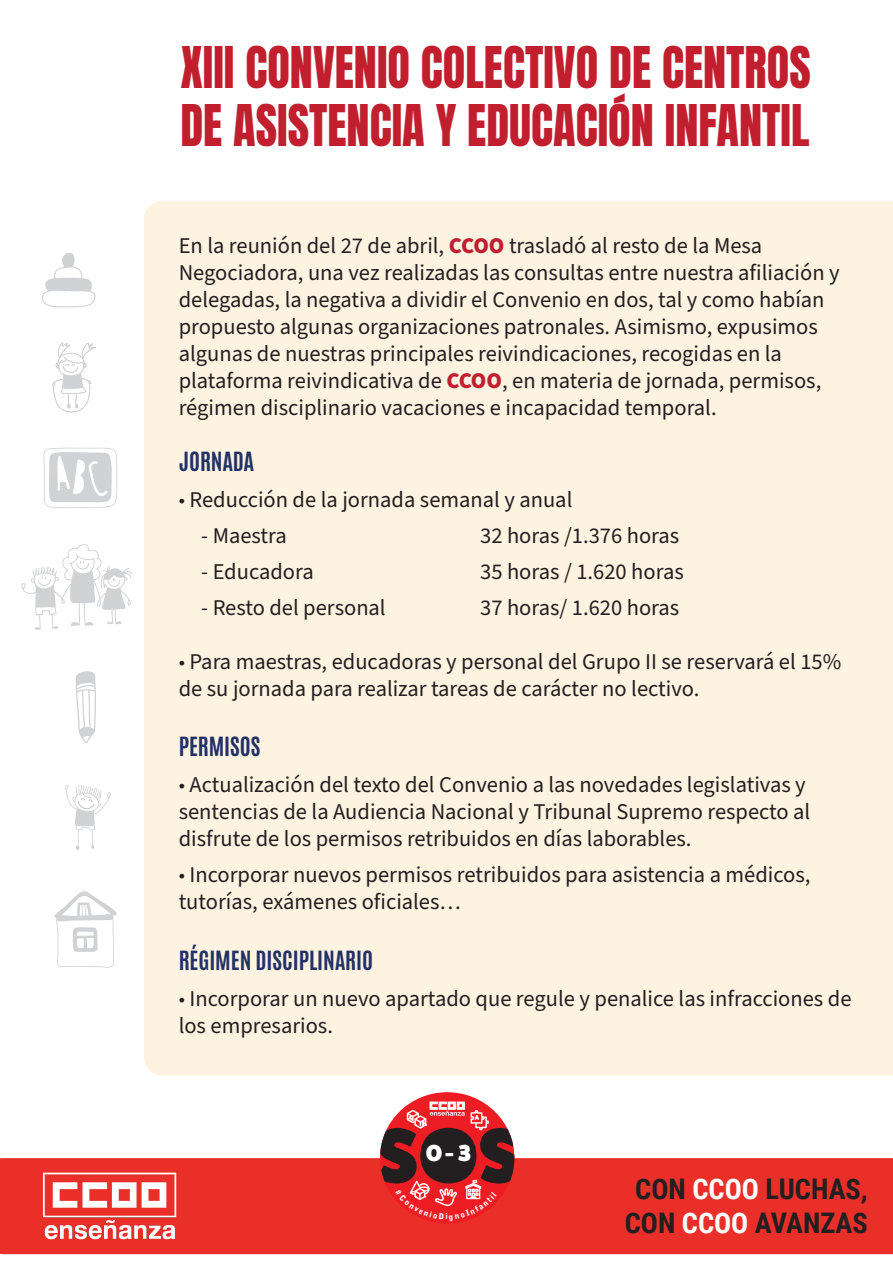
<style>
.page{position:relative;width:893px;height:1263px;background:#fff}
.page>*{position:absolute;margin:0;border:0;box-sizing:border-box;transform-origin:0 0}
.t1{font:800 77.25px "Fat Frank";color:#231f20}
.t2{font:48px/58.5px "Anton";color:#c11f2e}
.t3{font:700 28.35px/34px "Roboto Condensed";color:#231f20;text-align:center}
.t4{font:800 23.1px "Fat Frank";color:#fff}
.t5{font:22.5px/27px "Source Sans Pro";color:#231f20}
.t6{font:700 22.5px "Antonio";color:#223267}
.s1{font-weight:900;color:#c11f2f}
.s2{font-family:"Myriad Pro"}
.s3{color:#fff}
</style>
<div class="page">
<div style="left:0;top:1158px;width:893px;height:96px;background:#ea2f29"></div>
<div style="left:144px;top:201px;width:749px;height:875px;background:#fef2e1"></div>
<img style="left:39px;top:1169px;width:140px;height:78px">
<div style="left:380px;top:1092px;width:134px;height:131px;background:#ee1d23;border-radius:50%"></div>
<div style="left:435px;top:1140px;width:27px;height:29px;background:#231f20;border-radius:50%"></div>
<svg style="left:405px;top:1101px;width:85px;height:30px"></svg>
<svg style="left:21px;top:544px;width:111px;height:86px"></svg>
<svg style="left:52px;top:342px;width:44px;height:70px"></svg>
<svg style="left:43px;top:448px;width:74px;height:60px"></svg>
<svg style="left:76px;top:671px;width:20px;height:72px"></svg>
<svg style="left:65px;top:785px;width:46px;height:65px"></svg>
<svg style="left:54px;top:891px;width:63px;height:77px"></svg>
<svg style="left:42px;top:253px;width:54px;height:54px"></svg>
<svg style="left:395px;top:1180px;width:102px;height:41px"></svg>
<h2 class="t2" style="left:180px;top:42px;width:632px">XIII CONVENIO COLECTIVO DE CENTROS<br>DE ASISTENCIA Y EDUCACIÓN INFANTIL</h2>
<p class="t5" style="left:179px;top:233px;width:662px">En la reunión del 27 de abril, <span class="s1">CCOO</span> trasladó al resto de la Mesa Negociadora, una vez realizadas las consultas entre nuestra afiliación y delegadas, la negativa a dividir el Convenio en dos, tal y como habían propuesto algunas organizaciones patronales. Asimismo, expusimos algunas de nuestras principales reivindicaciones, recogidas en la plataforma reivindicativa de <span class="s1">CCOO</span>, en materia de jornada, permisos, régimen disciplinario vacaciones e incapacidad temporal.</p>
<p class="t6" style="left:179px;top:446px;width:77px">JORNADA</p>
<p class="t5" style="left:179px;top:487px;width:395px"><span class="s2">•</span> Reducción de la jornada semanal y anual</p>
<p class="t5" style="left:201px;top:523px;width:87px">- Maestra</p>
<p class="t5" style="left:480px;top:523px;width:201px">32 horas /1.376 horas</p>
<p class="t5" style="left:201px;top:559px;width:114px">- Educadora</p>
<p class="t5" style="left:480px;top:559px;width:205px">35 horas / 1.620 horas</p>
<p class="t5" style="left:201px;top:595px;width:186px">- Resto del personal</p>
<p class="t5" style="left:480px;top:595px;width:201px">37 horas/ 1.620 horas</p>
<p class="t5" style="left:179px;top:649px;width:664px"><span class="s2">•</span> Para maestras, educadoras y personal del Grupo II se reservará el 15% de su jornada para realizar tareas de carácter no lectivo.</p>
<p class="t6" style="left:179px;top:730px;width:83px">PERMISOS</p>
<p class="t5" style="left:179px;top:771px;width:633px"><span class="s2">•</span> Actualización del texto del Convenio a las novedades legislativas y sentencias de la Audiencia Nacional y Tribunal Supremo respecto al disfrute de los permisos retribuidos en días laborables.</p>
<p class="t5" style="left:179px;top:861px;width:633px"><span class="s2">•</span> Incorporar nuevos permisos retribuidos para asistencia a médicos, tutorías, exámenes oficiales…</p>
<p class="t6" style="left:179px;top:944px;width:196px">RÉGIMEN DISCIPLINARIO</p>
<p class="t5" style="left:179px;top:985px;width:674px"><span class="s2">•</span> Incorporar un nuevo apartado que regule y penalice las infracciones de los empresarios.</p>
<h1 class="t1" style="left:376px;top:1112px;width:146px">SOS</h1>
<p class="t4" style="left:427px;top:1140px;width:46px">0 - 3</p>
<p class="t3" style="left:625px;top:1171px;width:245px">CON <span class="s3">CCOO</span> LUCHAS,<br>CON <span class="s3">CCOO</span> AVANZAS</p>
</div>
